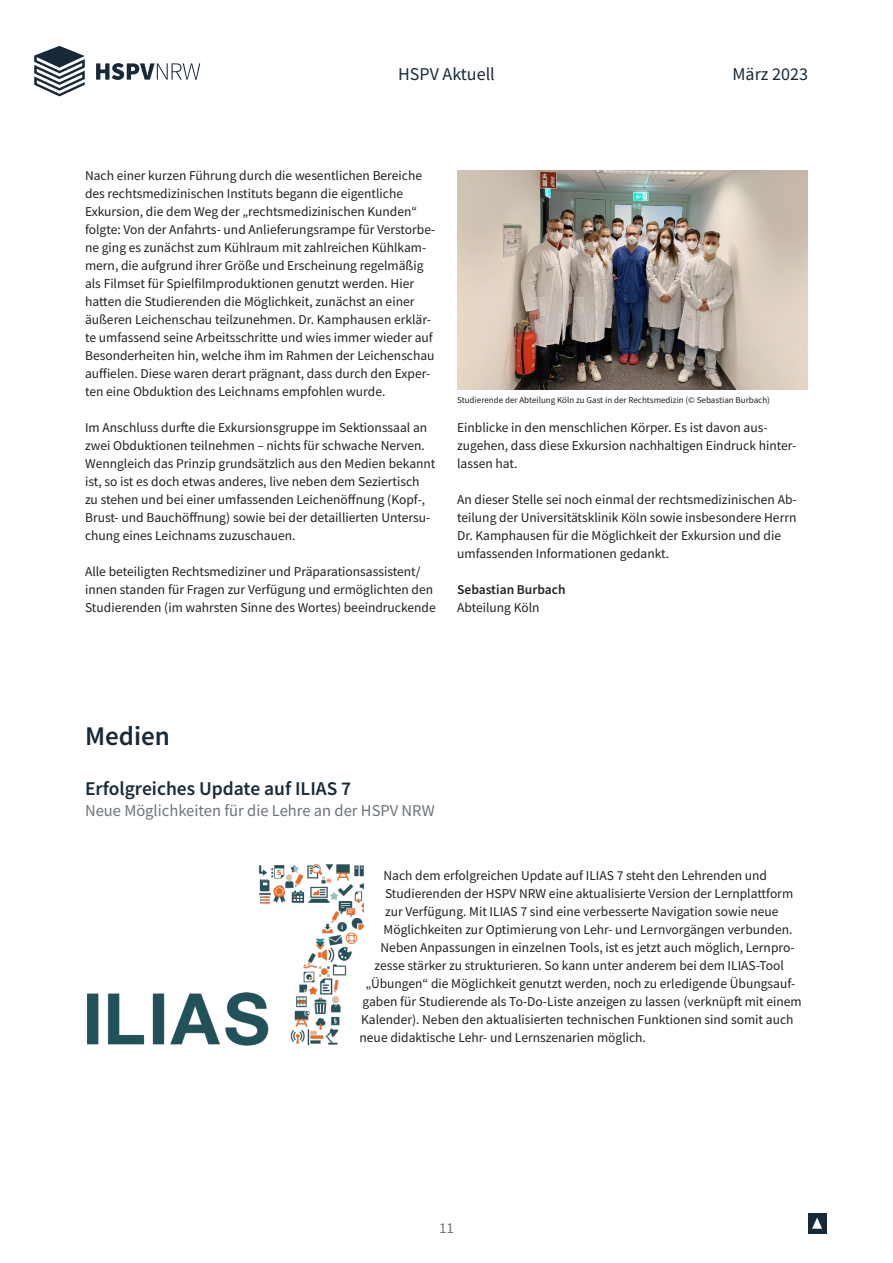
<style>
.page{position:relative;width:893px;height:1263px;background:#fff}
.page>*{position:absolute;margin:0;border:0;box-sizing:border-box;transform-origin:0 0}
.t1{font:600 27px "HSPV";color:#182937}
.t2{font:600 19.5px "HSPV";color:#182937}
.t3{font:18px "HSPV";color:#182937}
.t4{font:16.5px "HSPV";color:#6d7379}
.t5{font:15px "HSPV";color:#6d7379}
.t6{font:13.5px/18px "HSPV";color:#231f20}
.t7{font:600 13.5px "HSPV";color:#231f20}
.t8{font:9px "HSPV";color:#231f20}
</style>
<div class="page">
<div style="left:808px;top:1213px;width:18px;height:20px;background:#182937"></div>
<svg style="left:812px;top:1217px;width:10px;height:12px"></svg>
<svg style="left:96px;top:63px;width:104px;height:17px"></svg>
<svg style="left:34px;top:46px;width:51px;height:50px"></svg>
<img style="left:457px;top:170px;width:351px;height:220px">
<img style="left:87px;top:864px;width:277px;height:182px">
<h3 class="t3" style="left:398px;top:62px;width:98px">HSPV Aktuell</h3>
<h3 class="t3" style="left:733px;top:62px;width:77px">März 2023</h3>
<p class="t6" style="left:85px;top:167px;width:352px">Nach einer kurzen Führung durch die wesentlichen Bereiche des rechtsmedizinischen Instituts begann die eigentliche Exkursion, die dem Weg der „rechtsmedizinischen Kunden“ folgte: Von der Anfahrts- und Anlieferungsrampe für Verstorbe&shy;ne ging es zunächst zum Kühlraum mit zahlreichen Kühlkam&shy;mern, die aufgrund ihrer Größe und Erscheinung regelmäßig als Filmset für Spielfilmproduktionen genutzt werden. Hier hatten die Studierenden die Möglichkeit, zunächst an einer äußeren Leichenschau teilzunehmen. Dr. Kamphausen erklär&shy;te umfassend seine Arbeitsschritte und wies immer wieder auf Besonderheiten hin, welche ihm im Rahmen der Leichenschau auffielen. Diese waren derart prägnant, dass durch den Exper&shy;ten eine Obduktion des Leichnams empfohlen wurde.</p>
<p class="t6" style="left:85px;top:419px;width:352px">Im Anschluss durfte die Exkursionsgruppe im Sektionssaal an zwei Obduktionen teilnehmen – nichts für schwache Nerven.<br>Wenngleich das Prinzip grundsätzlich aus den Medien bekannt ist, so ist es doch etwas anderes, live neben dem Seziertisch zu stehen und bei einer umfassenden Leichenöffnung (Kopf-, Brust- und Bauchöffnung) sowie bei der detaillierten Untersu&shy;chung eines Leichnams zuzuschauen.</p>
<p class="t6" style="left:85px;top:563px;width:352px">Alle beteiligten Rechtsmediziner und Präparationsassistent/ innen standen für Fragen zur Verfügung und ermöglichten den<br>Studierenden (im wahrsten Sinne des Wortes) beeindruckende</p>
<p class="t8" style="left:457px;top:395px;width:314px">Studierende der Abteilung Köln zu Gast in der Rechtsmedizin (© Sebastian Burbach)</p>
<p class="t6" style="left:457px;top:419px;width:341px">Einblicke in den menschlichen Körper. Es ist davon aus&shy;zugehen, dass diese Exkursion nachhaltigen Eindruck hinter&shy;lassen hat.</p>
<p class="t6" style="left:457px;top:491px;width:341px">An dieser Stelle sei noch einmal der rechtsmedizinischen Ab&shy;teilung der Universitätsklinik Köln sowie insbesondere Herrn Dr. Kamphausen für die Möglichkeit der Exkursion und die umfassenden Informationen gedankt.</p>
<p class="t7" style="left:457px;top:581px;width:110px">Sebastian Burbach</p>
<p class="t6" style="left:457px;top:599px;width:84px">Abteilung Köln</p>
<h1 class="t1" style="left:85px;top:719px;width:86px">Medien</h1>
<h2 class="t2" style="left:85px;top:775px;width:268px">Erfolgreiches Update auf ILIAS 7</h2>
<p class="t4" style="left:85px;top:799px;width:351px">Neue Möglichkeiten für die Lehre an der HSPV NRW</p>
<p class="t6" style="left:384px;top:866px;width:385px">Nach dem erfolgreichen Update auf ILIAS 7 steht den Lehrenden und</p>
<p class="t6" style="left:385px;top:884px;width:410px">Studierenden der HSPV NRW eine aktualisierte Version der Lernplattform</p>
<p class="t6" style="left:385px;top:902px;width:395px">zur Verfügung. Mit ILIAS 7 sind eine verbesserte Navigation sowie neue</p>
<p class="t6" style="left:384px;top:920px;width:410px">Möglichkeiten zur Optimierung von Lehr- und Lernvorgängen verbunden.</p>
<p class="t6" style="left:381px;top:938px;width:416px">Neben Anpassungen in einzelnen Tools, ist es jetzt auch möglich, Lernpro-</p>
<p class="t6" style="left:375px;top:956px;width:411px">zesse stärker zu strukturieren. So kann unter anderem bei dem ILIAS-Tool</p>
<p class="t6" style="left:366px;top:974px;width:431px">„Übungen“ die Möglichkeit genutzt werden, noch zu erledigende Übungsauf-</p>
<p class="t6" style="left:363px;top:992px;width:441px">gaben für Studierende als To-Do-Liste anzeigen zu lassen (verknüpft mit einem</p>
<p class="t6" style="left:361px;top:1010px;width:434px">Kalender). Neben den aktualisierten technischen Funktionen sind somit auch</p>
<p class="t6" style="left:360px;top:1028px;width:288px">neue didaktische Lehr- und Lernszenarien möglich.</p>
<p class="t5" style="left:439px;top:1218px;width:16px">11</p>
</div>
